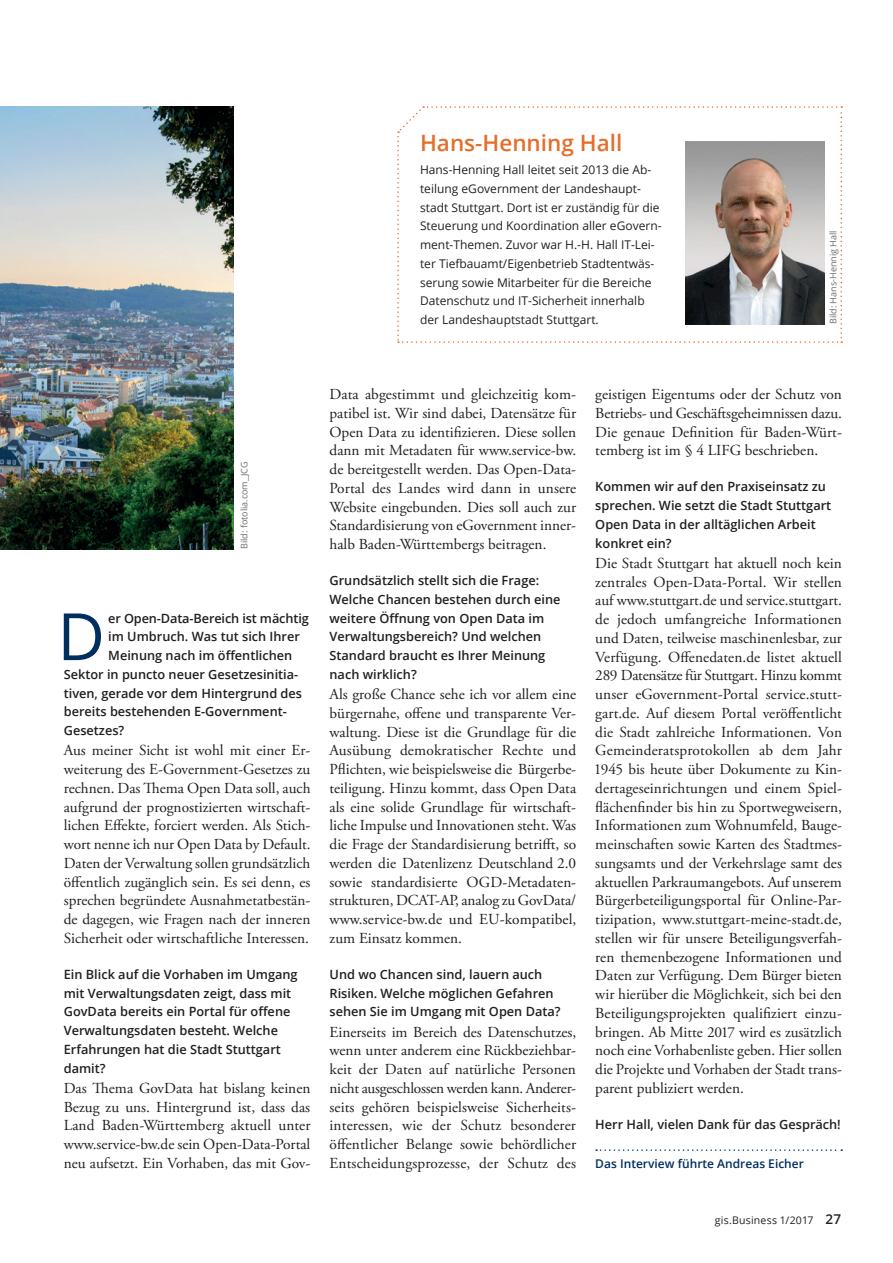
<style>
.page{position:relative;width:893px;height:1263px;background:#fff}
.page>*{position:absolute;margin:0;border:0;box-sizing:border-box;transform-origin:0 0}
.t1{font:65.25px "Open Sans";color:#002e5e}
.t2{font:600 22.5px "Open Sans";color:#e46e2b}
.t3{font:15.3px/18.8px "Adobe Garamond Pro";color:#231f20;text-align:justify}
.t4{font:600 12.75px/18.8px "Open Sans";color:#231f20}
.t5{font:12px/18.8px "Open Sans";color:#231f20}
.t6{font:600 12px "Open Sans";color:#002e5e}
.t7{font:10.5px "Open Sans";letter-spacing:.02em;color:#231f20}
.t8{font:9px "Open Sans";color:#6c6d70}
.s1{font-weight:600;font-size:13.5px}
</style>
<div class="page">
<svg style="left:596px;top:1149px;width:246px;height:2px"></svg>
<img style="left:0;top:106px;width:234px;height:443px">
<svg style="left:397px;top:106px;width:445px;height:237px"></svg>
<img style="left:685px;top:142px;width:140px;height:182px">
<h2 class="t2" style="left:420px;top:127px;width:204px">Hans-Henning Hall</h2>
<p class="t5" style="left:420px;top:160px;width:243px">Hans-Henning Hall leitet seit 2013 die Ab&shy;teilung eGovernment der Landeshaupt&shy;stadt Stuttgart. Dort ist er zuständig für die Steuerung und Koordination aller eGovern&shy;ment-Themen. Zuvor war H.-H. Hall IT-Lei&shy;ter Tiefbauamt/Eigenbetrieb Stadtentwäs&shy;serung sowie Mitarbeiter für die Bereiche Datenschutz und IT-Sicherheit innerhalb der Landeshauptstadt Stuttgart.</p>
<p class="t8" style="left:827px;top:324px;width:95px;rotate:-90deg">Bild: Hans-Hennig Hall</p>
<p class="t8" style="left:238px;top:549px;width:89px;rotate:-90deg">Bild: fotolia.com_ JCG</p>
<h1 class="t1" style="left:57px;top:592px;width:49px">D</h1>
<p class="t4" style="left:108px;top:608px;width:202px">er Open-Data-Bereich ist mächtig</p>
<p class="t4" style="left:108px;top:627px;width:193px">im Umbruch. Was tut sich Ihrer</p>
<p class="t4" style="left:108px;top:646px;width:186px">Meinung nach im öffentlichen</p>
<p class="t4" style="left:64px;top:665px;width:235px">Sektor in puncto neuer Gesetzesinitia-</p>
<p class="t4" style="left:64px;top:683px;width:240px">tiven, gerade vor dem Hintergrund des</p>
<p class="t4" style="left:64px;top:702px;width:225px">bereits bestehenden E-Government-</p>
<p class="t4" style="left:64px;top:721px;width:62px">Gesetzes?</p>
<p class="t3" style="left:64px;top:742px;width:248px">Aus meiner Sicht ist wohl mit einer Er&shy;weiterung des E-Government-Gesetzes zu rechnen. Das Thema Open Data soll, auch aufgrund der prognostizierten wirtschaft&shy;lichen Effekte, forciert werden. Als Stich&shy;wort nenne ich nur Open Data by Default.<br>Daten der Verwaltung sollen grundsätzlich öffentlich zugänglich sein. Es sei denn, es sprechen begründete Ausnahmetatbestän&shy;de dagegen, wie Fragen nach der inneren Sicherheit oder wirtschaftliche Interessen.</p>
<p class="t4" style="left:64px;top:965px;width:235px">Ein Blick auf die Vorhaben im Umgang mit Verwaltungsdaten zeigt, dass mit<br>GovData bereits ein Portal für offene<br>Verwaltungsdaten besteht. Welche<br>Erfahrungen hat die Stadt Stuttgart damit?</p>
<p class="t3" style="left:64px;top:1079px;width:248px">Das Thema GovData hat bislang keinen Bezug zu uns. Hintergrund ist, dass das Land Baden-Württemberg aktuell unter www.service-bw.de sein Open-Data-Portal neu aufsetzt. Ein Vorhaben, das mit Gov-</p>
<p class="t3" style="left:330px;top:385px;width:248px">Data abgestimmt und gleichzeitig kom&shy;patibel ist. Wir sind dabei, Datensätze für Open Data zu identifizieren. Diese sollen dann mit Metadaten für www.service-bw. de bereitgestellt werden. Das Open-Data-Portal des Landes wird dann in unsere Website eingebunden. Dies soll auch zur Standardisierung von eGovernment inner&shy;halb Baden-Württembergs beitragen.</p>
<p class="t4" style="left:330px;top:571px;width:233px">Grundsätzlich stellt sich die Frage:<br>Welche Chancen bestehen durch eine weitere Öffnung von Open Data im<br>Verwaltungsbereich? Und welchen<br>Standard braucht es Ihrer Meinung nach wirklich?</p>
<p class="t3" style="left:330px;top:685px;width:248px">Als große Chance sehe ich vor allem eine bürgernahe, offene und transparente Ver&shy;waltung. Diese ist die Grundlage für die Ausübung demokratischer Rechte und Pflichten, wie beispielsweise die Bürgerbe&shy;teiligung. Hinzu kommt, dass Open Data als eine solide Grundlage für wirtschaft&shy;liche Impulse und Innovationen steht. Was die Frage der Standardisierung betrifft, so werden die Datenlizenz Deutschland 2.0 sowie standardisierte OGD-Metadaten&shy;strukturen, DCAT-AP, analog zu GovData/ www.service-bw.de und EU-kompatibel, zum Einsatz kommen.</p>
<p class="t4" style="left:330px;top:965px;width:233px">Und wo Chancen sind, lauern auch<br>Risiken. Welche möglichen Gefahren sehen Sie im Umgang mit Open Data?</p>
<p class="t3" style="left:330px;top:1023px;width:248px">Einerseits im Bereich des Datenschutzes, wenn unter anderem eine Rückbeziehbar&shy;keit der Daten auf natürliche Personen nicht ausgeschlossen werden kann. Anderer&shy;seits gehören beispielsweise Sicherheits&shy;interessen, wie der Schutz besonderer öffentlicher Belange sowie behördlicher Entscheidungsprozesse, der Schutz des</p>
<p class="t3" style="left:595px;top:385px;width:248px">geistigen Eigentums oder der Schutz von Betriebs- und Geschäftsgeheimnissen dazu.<br>Die genaue Definition für Baden-Würt&shy;temberg ist im § 4 LIFG beschrieben.</p>
<p class="t4" style="left:595px;top:477px;width:237px">Kommen wir auf den Praxiseinsatz zu sprechen. Wie setzt die Stadt Stuttgart<br>Open Data in der alltäglichen Arbeit konkret ein?</p>
<p class="t3" style="left:595px;top:554px;width:248px">Die Stadt Stuttgart hat aktuell noch kein zentrales Open-Data-Portal. Wir stellen auf www.stuttgart.de und service.stuttgart. de jedoch umfangreiche Informationen und Daten, teilweise maschinenlesbar, zur Verfügung. Offenedaten.de listet aktuell 289 Datensätze für Stuttgart. Hinzu kommt unser eGovernment-Portal service.stutt&shy;gart.de. Auf diesem Portal veröffentlicht die Stadt zahlreiche Informationen. Von Gemeinderatsprotokollen ab dem Jahr 1945 bis heute über Dokumente zu Kin&shy;dertageseinrichtungen und einem Spiel&shy;flächenfinder bis hin zu Sportwegweisern, Informationen zum Wohnumfeld, Bauge&shy;meinschaften sowie Karten des Stadtmes&shy;sungsamts und der Verkehrslage samt des aktuellen Parkraumangebots. Auf unserem Bürgerbeteiligungsportal für Online-Par&shy;tizipation, www.stuttgart-meine-stadt.de, stellen wir für unsere Beteiligungsverfah&shy;ren themenbezogene Informationen und Daten zur Verfügung. Dem Bürger bieten wir hierüber die Möglichkeit, sich bei den Beteiligungsprojekten qualifiziert einzu&shy;bringen. Ab Mitte 2017 wird es zusätzlich noch eine Vorhabenliste geben. Hier sollen die Projekte und Vorhaben der Stadt trans&shy;parent publiziert werden.</p>
<p class="t4" style="left:595px;top:1115px;width:247px">Herr Hall, vielen Dank für das Gespräch!</p>
<p class="t6" style="left:595px;top:1155px;width:210px">Das Interview führte Andreas Eicher</p>
<p class="t7" style="left:715px;top:1213px;width:128px">gis.Business 1/2017 <span class="s1">27</span></p>
</div>
